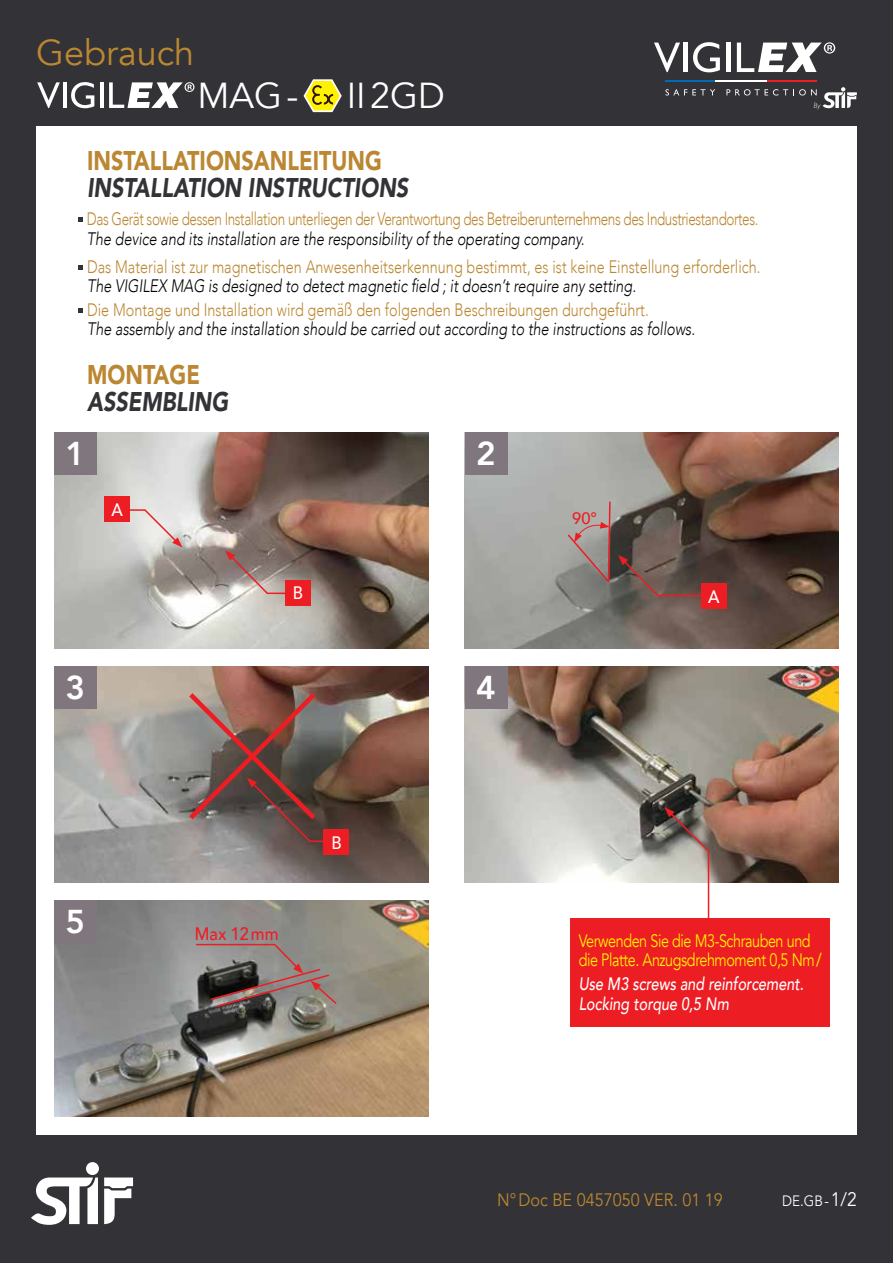
<style>
.page{position:relative;width:893px;height:1263px;background:#333236}
.page>*{position:absolute;margin:0;border:0;box-sizing:border-box;transform-origin:0 0}
.t1{font:36px "Avenir";color:#fff}
.t2{font:36px "Avenir";color:#bb8732}
.t3{font:800 33px "Avenir";color:#fff}
.t4{font:italic 900 27px "Avenir";color:#333236;scale:.8 1}
.t5{font:900 27px "Avenir";color:#bb8732;scale:.8 1}
.t6{font:italic 300 18px "Avenir";color:#000;scale:.8 1}
.t7{font:300 18px "Avenir";color:#bb8732;scale:.8 1}
.t8{font:300 18px "Avenir";letter-spacing:-.03em;color:#bb8732;scale:.75 1}
.t9{font:18px/19.5px "Avenir";letter-spacing:-.03em;color:#fff200;scale:.8 1}
.t10{font:italic 500 18px/19.5px "Avenir";color:#fff;scale:.8 1}
.t11{font:18px "Avenir";color:#bb8732;scale:.9 1}
.t12{font:500 18px "Avenir";color:#ed1d24;scale:.9 1}
.t13{font:500 18px "Avenir";color:#fff;scale:.9 1}
.t14{font:500 16.5px "Avenir";color:#ed1d24}
.t15{font:15px "Avenir";color:#fff;scale:.9 1}
.s1{font-weight:500}
.s2{font-size:19.5px}
</style>
<div class="page">
<div style="left:36px;top:126px;width:821px;height:1008px;background:#fff"></div>
<svg style="left:31px;top:1162px;width:102px;height:63px"></svg>
<svg style="left:654px;top:43px;width:26px;height:29px"></svg>
<div style="left:683px;top:43px;width:5px;height:29px;background:#fff"></div>
<svg style="left:693px;top:42px;width:27px;height:30px"></svg>
<hr style="left:726px;top:43px;width:4px;height:29px;background:#fff">
<svg style="left:737px;top:42px;width:98px;height:30px"></svg>
<svg style="left:665px;top:89px;width:50px;height:7px"></svg>
<svg style="left:726px;top:87px;width:131px;height:23px"></svg>
<hr style="left:767px;top:80px;width:50px;height:2px;background:#ed1d24">
<hr style="left:665px;top:80px;width:50px;height:2px;background:#006cb7">
<hr style="left:715px;top:80px;width:52px;height:2px;background:#fff">
<img style="left:54px;top:432px;width:374px;height:216px">
<img style="left:54px;top:666px;width:374px;height:216px">
<img style="left:54px;top:900px;width:374px;height:216px">
<img style="left:465px;top:666px;width:374px;height:216px">
<div style="left:570px;top:918px;width:260px;height:108px;background:#ed1d24"></div>
<svg style="left:664px;top:807px;width:46px;height:111px"></svg>
<img style="left:465px;top:432px;width:374px;height:216px">
<svg style="left:225px;top:550px;width:66px;height:45px"></svg>
<div style="left:285px;top:580px;width:26px;height:25px;background:#ed1d24"></div>
<div style="left:324px;top:829px;width:25px;height:26px;background:#ed1d24"></div>
<svg style="left:114px;top:508px;width:68px;height:39px"></svg>
<div style="left:105px;top:496px;width:25px;height:26px;background:#ed1d24"></div>
<svg style="left:184px;top:688px;width:150px;height:155px"></svg>
<svg style="left:195px;top:943px;width:143px;height:65px"></svg>
<svg style="left:79px;top:218px;width:4px;height:4px"></svg>
<svg style="left:79px;top:265px;width:4px;height:5px"></svg>
<svg style="left:79px;top:308px;width:4px;height:5px"></svg>
<svg style="left:566px;top:501px;width:45px;height:84px"></svg>
<svg style="left:618px;top:555px;width:93px;height:42px"></svg>
<div style="left:701px;top:583px;width:25px;height:26px;background:#ed1d24"></div>
<div style="left:54px;top:432px;width:43px;height:43px;background:#80767e"></div>
<div style="left:465px;top:432px;width:42px;height:43px;background:#80767e"></div>
<div style="left:54px;top:666px;width:43px;height:43px;background:#80767e"></div>
<div style="left:465px;top:666px;width:42px;height:43px;background:#80767e"></div>
<div style="left:54px;top:900px;width:43px;height:43px;background:#80767e"></div>
<svg style="left:37px;top:82px;width:23px;height:26px"></svg>
<hr style="left:63px;top:82px;width:3px;height:26px;background:#fff">
<svg style="left:71px;top:82px;width:23px;height:26px"></svg>
<hr style="left:100px;top:82px;width:3px;height:26px;background:#fff">
<svg style="left:109px;top:82px;width:85px;height:26px"></svg>
<svg style="left:304px;top:79px;width:38px;height:33px"></svg>
<h1 class="t2" style="left:36px;top:31px;width:160px">Gebrauch</h1>
<h1 class="t1" style="left:197px;top:74px;width:103px">MAG-</h1>
<h1 class="t1" style="left:347px;top:74px;width:100px">II2GD</h1>
<h3 class="t5" style="left:87px;top:137px;width:370px">INSTALLATIONSANLEITUNG</h3>
<h3 class="t4" style="left:87px;top:165px;width:403px">INSTALLATION INSTRUCTIONS</h3>
<p class="t8" style="left:87px;top:208px;width:897px">Das Gerät sowie dessen Installation unterliegen der Verantwortung des Betreiberunternehmens des Industriestandortes.</p>
<p class="t6" style="left:87px;top:228px;width:624px">The device and its installation are the responsibility of the operating company.</p>
<p class="t7" style="left:87px;top:256px;width:843px">Das Material ist zur magnetischen Anwesenheitserkennung bestimmt, es ist keine Einstellung erforderlich.</p>
<p class="t6" style="left:87px;top:275px;width:688px">The VIGILEX MAG is designed to detect magnetic field ; it doesn’t require any setting.</p>
<p class="t7" style="left:87px;top:299px;width:704px">Die Montage und Installation wird gemäß den folgenden Beschreibungen durchgeführt.</p>
<p class="t6" style="left:87px;top:318px;width:761px">The assembly and the installation should be carried out according to the instructions as follows.</p>
<h3 class="t5" style="left:87px;top:351px;width:142px">MONTAGE</h3>
<h3 class="t4" style="left:87px;top:379px;width:178px">ASSEMBLING</h3>
<h2 class="t3" style="left:65px;top:428px;width:21px">1</h2>
<h2 class="t3" style="left:476px;top:428px;width:21px">2</h2>
<p class="t13" style="left:112px;top:494px;width:14px">A</p>
<p class="t13" style="left:293px;top:577px;width:13px">B</p>
<h2 class="t3" style="left:65px;top:662px;width:21px">3</h2>
<h2 class="t3" style="left:476px;top:662px;width:21px">4</h2>
<h2 class="t3" style="left:65px;top:896px;width:21px">5</h2>
<p class="t12" style="left:195px;top:919px;width:94px">Max 12mm</p>
<p class="t13" style="left:331px;top:827px;width:13px">B</p>
<p class="t14" style="left:572px;top:504px;width:26px">90°</p>
<p class="t13" style="left:708px;top:581px;width:14px">A</p>
<p class="t9" style="left:579px;top:931px;width:305px">Verwenden Sie die M3-Schrauben und die Platte. Anzugsdrehmoment 0,5 Nm<span class="s1">/</span></p>
<p class="t10" style="left:579px;top:974px;width:283px">Use M3 screws and reinforcement.<br>Locking torque 0,5 Nm</p>
<p class="t11" style="left:497px;top:1189px;width:252px">N°Doc BE 0457050 VER. 01 19</p>
<p class="t15" style="left:782px;top:1192px;width:84px">DE.GB-<span class="s2">1/2</span></p>
</div>
